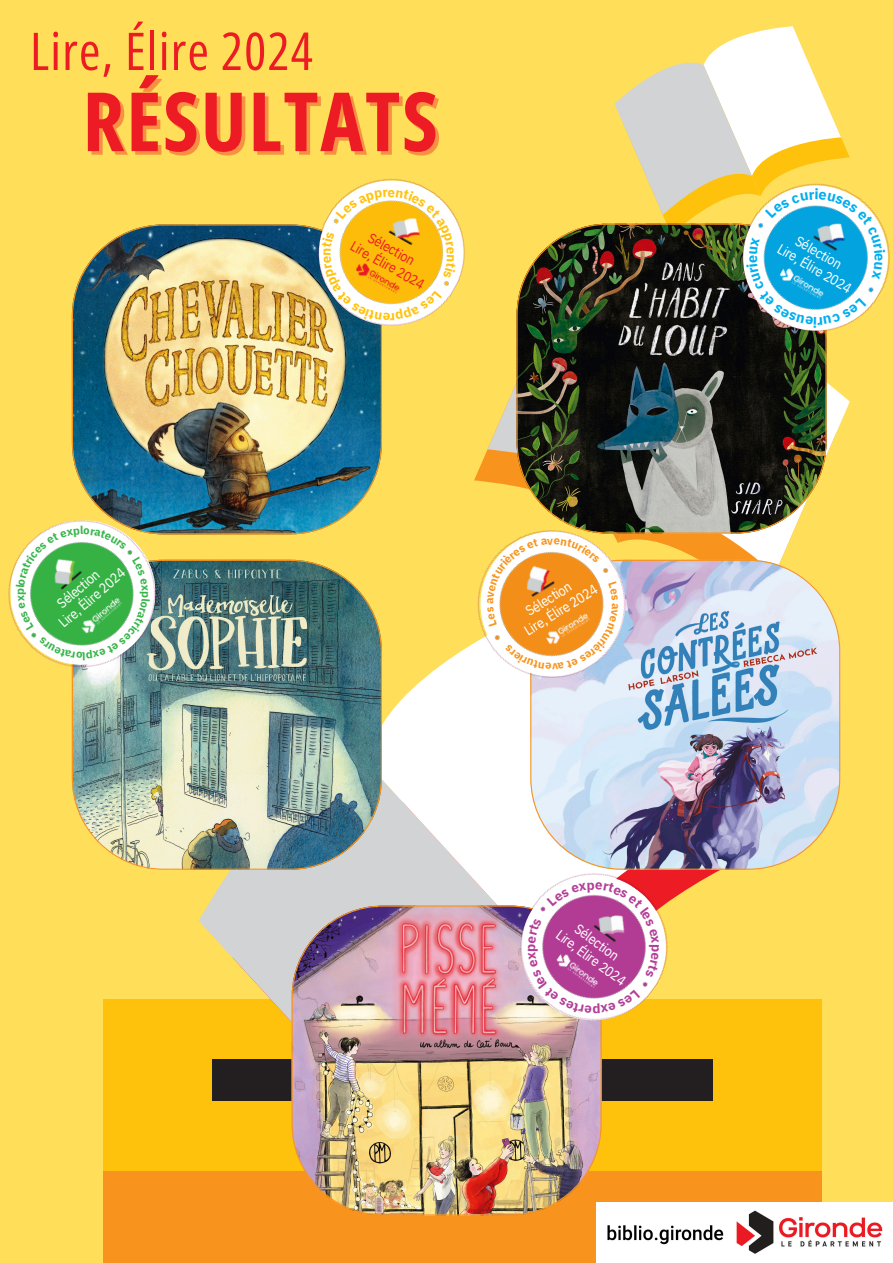
<style>
.page{position:relative;width:893px;height:1263px;background:#ffde59}
.page>*{position:absolute;margin:0;border:0;box-sizing:border-box;transform-origin:0 0}
.t1{font:700 81.75px "Open Sans Condensed";letter-spacing:.02em;color:#ed1c24}
.t2{font:52.05px "Open Sans Condensed";letter-spacing:.02em;color:#ed1c24}
.t3{font:700 14.48px "IBM Plex Sans";color:#00aeef}
.t4{font:14.1px "IBM Plex Sans Cond";color:#fff}
.t5{font:14.02px/15.8px "IBM Plex Sans Cond";color:#fff}
.t6{font:14.02px "IBM Plex Sans Cond";color:#ed1c24}
.t7{font:700 13.35px "IBM Plex Sans";color:#b43e97}
</style>
<div class="page">
<svg style="left:474px;top:451px;width:13px;height:31px"></svg>
<svg style="left:487px;top:384px;width:29px;height:103px"></svg>
<svg style="left:660px;top:365px;width:189px;height:195px"></svg>
<div style="left:103px;top:999px;width:718px;height:243px;background:#ffc20c"></div>
<div style="left:103px;top:1172px;width:718px;height:91px;background:#f8941d"></div>
<div style="left:212px;top:1059px;width:500px;height:41px;background:#231f20"></div>
<svg style="left:199px;top:870px;width:170px;height:231px"></svg>
<svg style="left:369px;top:663px;width:351px;height:242px;background:#f3f0e7"></svg>
<img style="left:516px;top:224px;width:310px;height:310px">
<img style="left:708px;top:233px;width:182px;height:132px">
<img style="left:72px;top:224px;width:310px;height:310px">
<img style="left:72px;top:560px;width:310px;height:310px">
<svg style="left:530px;top:560px;width:310px;height:310px;background:#bbc3d2"></svg>
<img style="left:291px;top:905px;width:310px;height:310px">
<img style="left:8px;top:483px;width:185px;height:220px">
<img style="left:484px;top:839px;width:218px;height:218px">
<img style="left:285px;top:224px;width:97px;height:135px">
<img style="left:444px;top:496px;width:216px;height:216px">
<img style="left:597px;top:1202px;width:296px;height:61px">
<svg style="left:10px;top:520px;width:146px;height:145px;background:#a8d298"></svg>
<svg style="left:511px;top:866px;width:164px;height:164px;background:#dea9b1"></svg>
<svg style="left:309px;top:179px;width:156px;height:156px"></svg>
<svg style="left:487px;top:538px;width:131px;height:131px;background:#f4c68a"></svg>
<svg style="left:746px;top:263px;width:120px;height:65px;background:#79bed4"></svg>
<svg style="left:614px;top:26px;width:271px;height:228px"></svg>
<svg style="left:872px;top:262px;width:10px;height:17px"></svg>
<p class="t2" style="left:30px;top:14px;width:284px">Lire, Élire 2024</p>
<p class="t1" style="left:83px;top:64px;width:357px">RÉSULTATS</p>
<p class="t6" style="left:374px;top:228px;width:52px;rotate:29deg">Sélection</p>
<p class="t6" style="left:356px;top:237px;width:84px;rotate:29deg">Lire, Élire 2024</p>
<p class="t5" style="left:45px;top:607px;width:84px;text-indent:11px;rotate:-41deg">Sélection<br>Lire, Élire 2024</p>
<p class="t4" style="left:522px;top:604px;width:53px;rotate:-32deg">Sélection</p>
<p class="t4" style="left:520px;top:623px;width:85px;rotate:-32deg">Lire, Élire 2024</p>
<p class="t4" style="left:801px;top:231px;width:53px;rotate:30deg">Sélection</p>
<p class="t4" style="left:783px;top:239px;width:85px;rotate:30deg">Lire, Élire 2024</p>
<p class="t3" style="left:742px;top:263px;width:10px;rotate:-90deg">e</p>
<p class="t3" style="left:889px;top:253px;width:10px;rotate:90deg">e</p>
<p class="t5" style="left:572px;top:914px;width:84px;text-indent:11px;rotate:37deg">Sélection<br>Lire, Élire 2024</p>
<p class="t7" style="left:521px;top:952px;width:10px;rotate:-90deg">p</p>
<p class="t7" style="left:665px;top:944px;width:10px;rotate:90deg">p</p>
</div>
